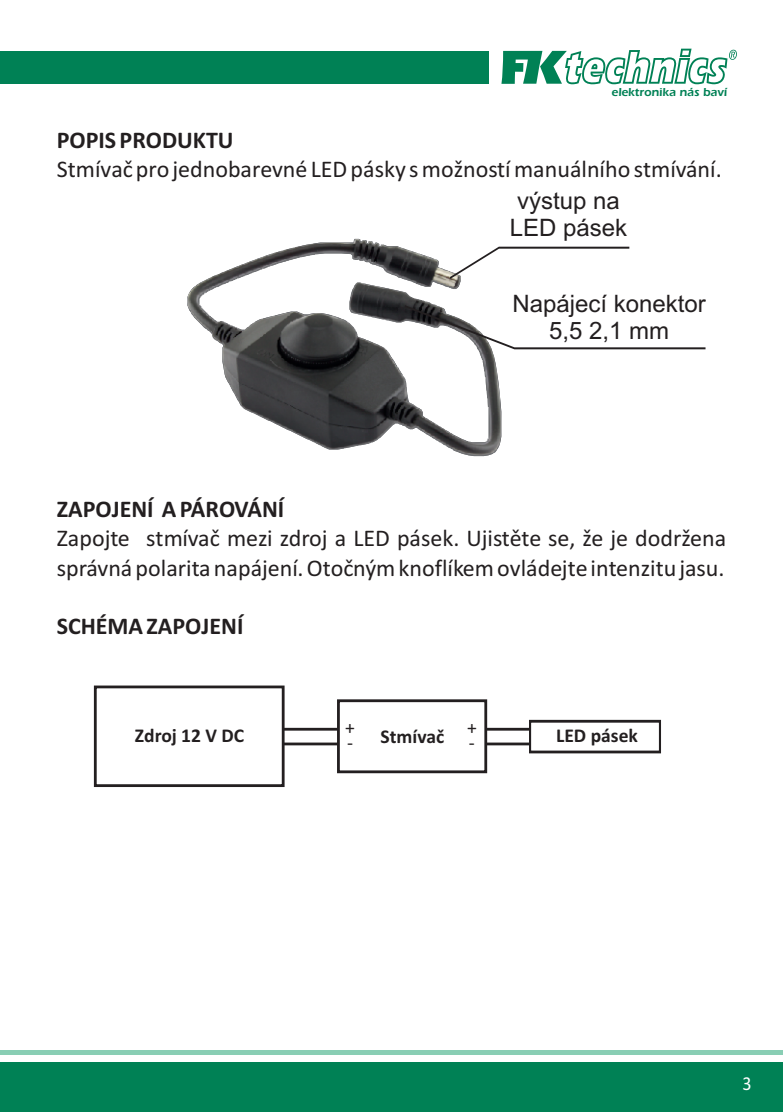
<style>
.page{position:relative;width:783px;height:1112px;background:#fff}
.page>*{position:absolute;margin:0;border:0;box-sizing:border-box;transform-origin:0 0}
.t1{font:24px/29.2px "Calibri";color:#231f20}
.t2{font:700 24px "Calibri";color:#231f20}
.t3{font:24px/26.8px "Arial";color:#231f20;text-align:center}
.t4{font:20px "Calibri";color:#fff;scale:.91 1}
.t5{font:700 19.6px "Calibri";color:#231f20}
.t6{font:19.6px "Calibri";color:#231f20}
.t7{font:900 12px "Erie";color:#008155}
</style>
<div class="page">
<div style="left:94px;top:685px;width:190px;height:101px;border:3px solid #231f20"></div>
<div style="left:337px;top:699px;width:150px;height:74px;border:3px solid #231f20"></div>
<div style="left:528px;top:720px;width:133px;height:33px;border:2px solid #231f20"></div>
<hr style="left:283px;top:727px;width:55px;height:3px;background:#231f20">
<hr style="left:283px;top:742px;width:55px;height:3px;background:#231f20">
<hr style="left:485px;top:727px;width:45px;height:3px;background:#231f20">
<hr style="left:485px;top:742px;width:45px;height:3px;background:#231f20">
<div style="left:0;top:1062px;width:782px;height:49px;background:#008155"></div>
<div style="left:0;top:1050px;width:782px;height:5px;background:#89ceb4"></div>
<div style="left:728px;top:50px;width:8px;height:10px;background:#42a181;border-radius:50%"></div>
<svg style="left:729px;top:50px;width:7px;height:9px"></svg>
<svg style="left:501px;top:49px;width:233px;height:35px"></svg>
<div style="left:0;top:51px;width:488px;height:33px;background:#008155"></div>
<img style="left:187px;top:240px;width:314px;height:216px">
<svg style="left:449px;top:246px;width:181px;height:34px"></svg>
<svg style="left:403px;top:304px;width:303px;height:46px"></svg>
<p class="t7" style="left:611px;top:87px;width:117px">elektronika nás baví</p>
<p class="t2" style="left:57px;top:130px;width:178px">POPIS PRODUKTU</p>
<p class="t1" style="left:57px;top:156px;width:666px">Stmívaè pro jednobarevné LED pásky s možností manuálního stmívání.</p>
<p class="t3" style="left:509px;top:189px;width:119px">výstup na<br>LED pásek</p>
<p class="t3" style="left:512px;top:292px;width:195px">Napájecí konektor<br>5,5 2,1 mm</p>
<p class="t2" style="left:57px;top:499px;width:229px">ZAPOJENÍ A PÁROVÁNÍ</p>
<p class="t1" style="left:57px;top:525px;width:671px">Zapojte stmívaè mezi zdroj a LED pásek. Ujistìte se, že je dodržena správná polarita napájení. Otoèným knoflíkem ovládejte intenzitu jasu.</p>
<p class="t2" style="left:57px;top:616px;width:188px">SCHÉMA ZAPOJENÍ</p>
<p class="t6" style="left:345px;top:718px;width:11px">+</p>
<p class="t6" style="left:467px;top:718px;width:11px">+</p>
<p class="t5" style="left:135px;top:727px;width:111px">Zdroj 12 V DC</p>
<p class="t5" style="left:380px;top:728px;width:65px">Stmívaè</p>
<p class="t5" style="left:556px;top:726px;width:83px">LED pásek</p>
<p class="t6" style="left:347px;top:734px;width:7px">-</p>
<p class="t6" style="left:469px;top:734px;width:7px">-</p>
<p class="t4" style="left:742px;top:1075px;width:12px">3</p>
</div>
